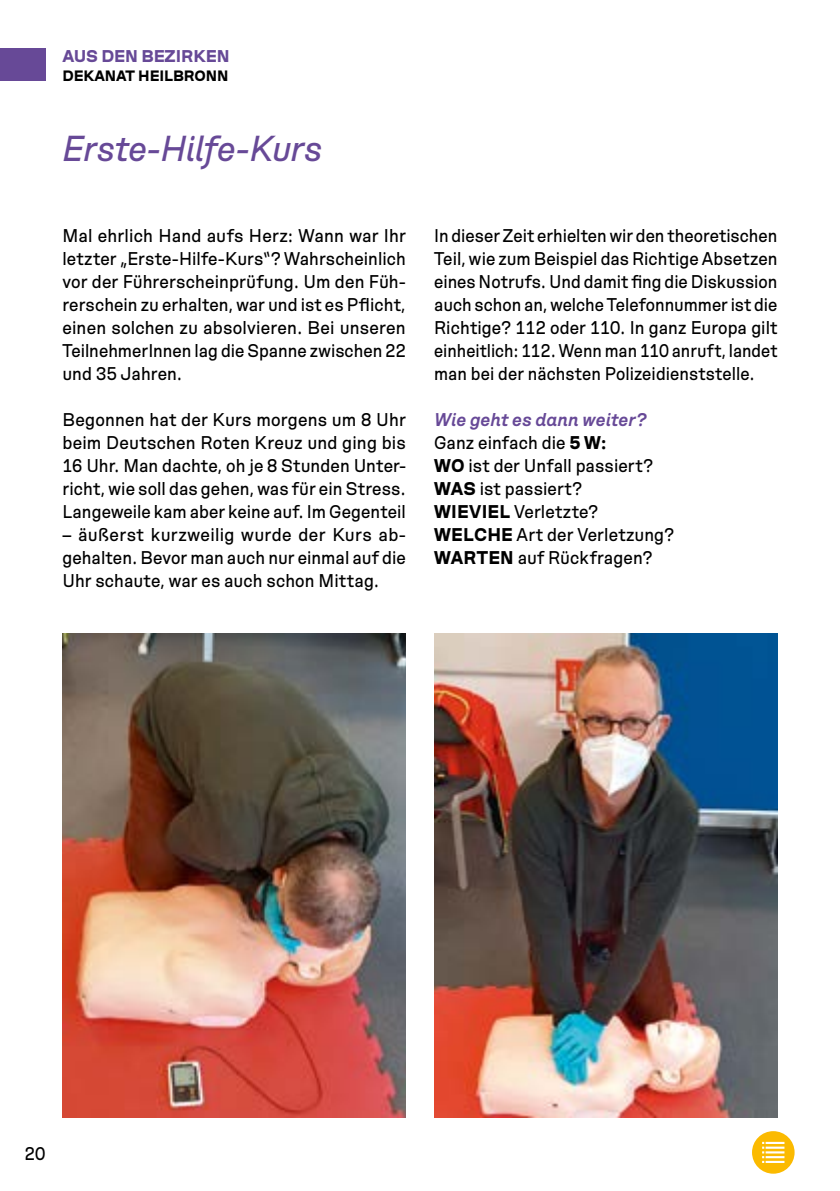
<style>
.page{position:relative;width:840px;height:1191px;background:#fff}
.page>*{position:absolute;margin:0;border:0;box-sizing:border-box;transform-origin:0 0}
.Headline_18pt_beige_kursiv{font:italic 36px "Hope Sans";letter-spacing:-.01em;color:#674997}
.Grundschrift_9_2_11_5{font:18.4px/23px "Hope Sans";letter-spacing:.005em;color:#000;text-align:justify}
.Grundschrift_9_2_11_5-2{font:18.4px/23px "Hope Sans";letter-spacing:.005em;color:#000;text-align:justify;scale:.95 1}
.Grundschrift_9_2_11_5-3{font:italic 600 18.4px "Hope Sans";letter-spacing:.005em;color:#674997}
.t1{font:700 17px "Hope Sans";color:#674997}
.t2{font:700 15px "Hope Sans";color:#000}
.s1{font-weight:700}
</style>
<div class="page">
<div style="left:0;top:49px;width:45px;height:32px;background:#674997"></div>
<img style="left:62px;top:633px;width:343px;height:484px">
<img style="left:434px;top:633px;width:343px;height:484px">
<div style="left:752px;top:1132px;width:41px;height:40px;background:#fbba00;border-radius:50%"></div>
<div style="left:751px;top:1131px;width:43px;height:42px;border:2px solid #fbba00;border-radius:50%"></div>
<svg style="left:762px;top:1141px;width:22px;height:22px"></svg>
<p class="t1" style="left:62px;top:46px;width:169px">AUS DEN BEZIRKEN</p>
<p class="t2" style="left:62px;top:67px;width:167px">DEKANAT HEILBRONN</p>
<p class="Headline_18pt_beige_kursiv" style="left:62px;top:127px;width:261px">Erste-Hilfe-Kurs</p>
<p class="Grundschrift_9_2_11_5" style="left:62px;top:224px;width:345px">Mal ehrlich Hand aufs Herz: Wann war Ihr letzter „Erste-Hilfe-Kurs“? Wahrscheinlich vor der Führerscheinprüfung. Um den Füh&shy;rerschein zu erhalten, war und ist es Pflicht, einen solchen zu absolvieren. Bei unseren TeilnehmerInnen lag die Spanne zwischen 22 und 35 Jahren.</p>
<p class="Grundschrift_9_2_11_5" style="left:62px;top:408px;width:345px">Begonnen hat der Kurs morgens um 8 Uhr beim Deutschen Roten Kreuz und ging bis 16 Uhr. Man dachte, oh je 8 Stunden Unter&shy;richt, wie soll das gehen, was für ein Stress.<br>Langeweile kam aber keine auf. Im Gegenteil</p>
<p class="Grundschrift_9_2_11_5" style="left:62px;top:523px;width:345px">– äußerst kurzweilig wurde der Kurs ab&shy;gehalten. Bevor man auch nur einmal auf die Uhr schaute, war es auch schon Mittag.</p>
<p class="Grundschrift_9_2_11_5-2" style="left:434px;top:224px;width:363px">In dieser Zeit erhielten wir den theoretischen Teil, wie zum Beispiel das Richtige Absetzen eines Notrufs. Und damit fing die Diskussion auch schon an, welche Telefonnummer ist die Richtige? 112 oder 110. In ganz Europa gilt einheitlich: 112. Wenn man 110 anruft, landet man bei der nächsten Polizeidienststelle.</p>
<p class="Grundschrift_9_2_11_5-3" style="left:434px;top:409px;width:213px">Wie geht es dann weiter?</p>
<p class="Grundschrift_9_2_11_5" style="left:434px;top:431px;width:174px">Ganz einfach die <span class="s1">5 W:</span></p>
<p class="Grundschrift_9_2_11_5" style="left:434px;top:454px;width:221px"><span class="s1">WO</span> ist der Unfall passiert?</p>
<p class="Grundschrift_9_2_11_5" style="left:434px;top:477px;width:150px"><span class="s1">WAS</span> ist passiert?</p>
<p class="Grundschrift_9_2_11_5" style="left:434px;top:500px;width:166px"><span class="s1">WIEVIEL</span> Verletzte?</p>
<p class="Grundschrift_9_2_11_5" style="left:434px;top:523px;width:241px"><span class="s1">WELCHE</span> Art der Verletzung?</p>
<p class="Grundschrift_9_2_11_5" style="left:434px;top:546px;width:220px"><span class="s1">WARTEN</span> auf Rückfragen?</p>
<p class="Grundschrift_9_2_11_5" style="left:25px;top:1141px;width:22px">20</p>
</div>
